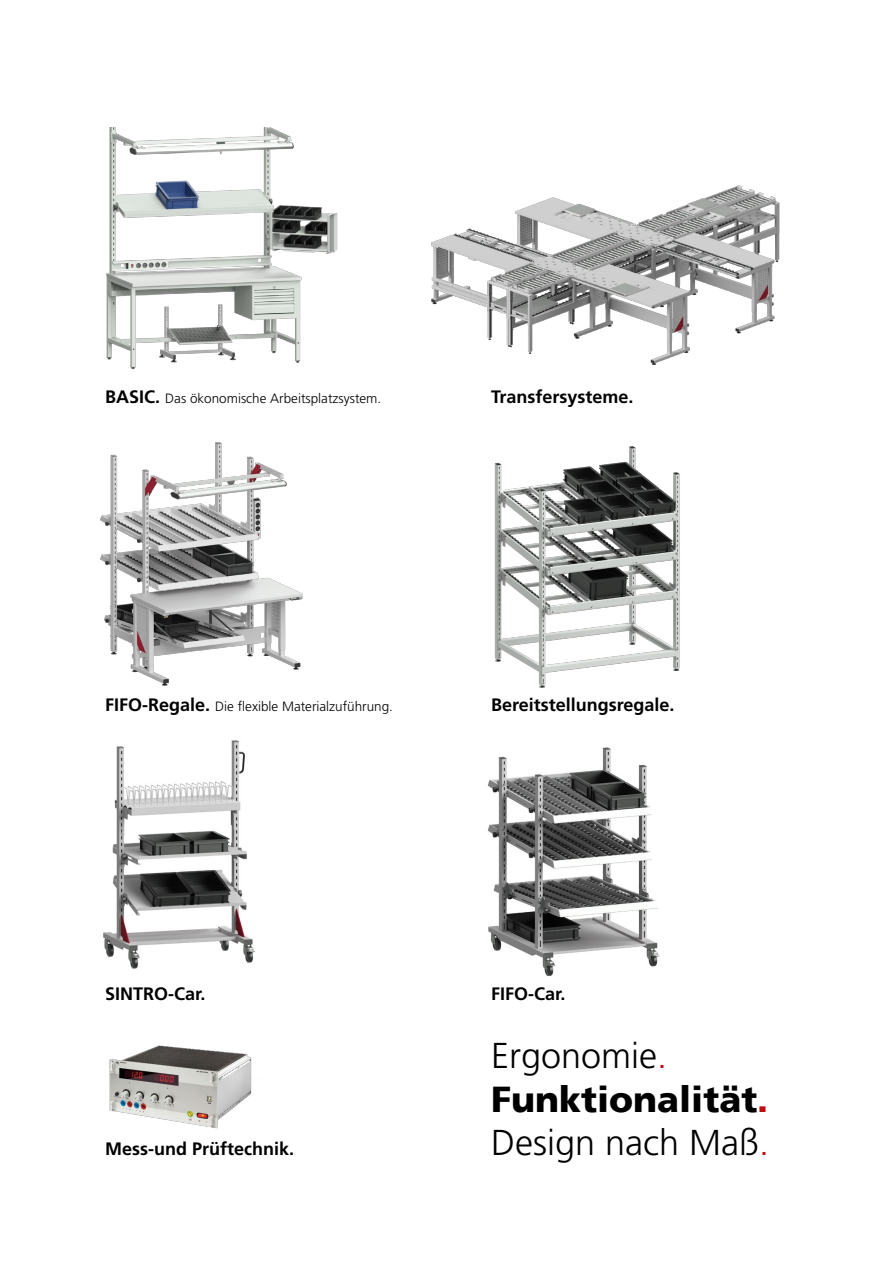
<style>
.page{position:relative;width:893px;height:1263px;background:#fff}
.page>*{position:absolute;margin:0;border:0;box-sizing:border-box;transform-origin:0 0}
.t1{font:300 36px "Frutiger LT Std";color:#000}
.t2{font:900 36px "Frutiger";color:#000}
.t3{font:700 18px "Frutiger LT Std";color:#000}
.t4{font:300 13.5px "Frutiger LT Std";color:#000}
.s1{font-weight:700;font-size:18px}
.s2{color:#c00d0e}
</style>
<div class="page">
<img style="left:109px;top:127px;width:163px;height:1002px">
<div style="left:105px;top:986px;width:271px;height:29px;background:#fff"></div>
<img style="left:106px;top:128px;width:232px;height:245px">
<img style="left:431px;top:185px;width:349px;height:180px">
<img style="left:100px;top:430px;width:203px;height:263px">
<img style="left:494px;top:446px;width:186px;height:242px">
<img style="left:487px;top:747px;width:173px;height:229px">
<div style="left:73px;top:726px;width:336px;height:246px;background:#fff"></div>
<img style="left:103px;top:740px;width:152px;height:229px">
<p class="t4" style="left:105px;top:390px;width:278px"><span class="s1">BASIC.</span> Das ökonomische Arbeitsplatzsystem.</p>
<p class="t3" style="left:491px;top:386px;width:141px">Transfersysteme.</p>
<p class="t4" style="left:105px;top:699px;width:289px"><span class="s1">FIFO-Regale.</span> Die flexible Materialzuführung.</p>
<p class="t3" style="left:491px;top:694px;width:182px">Bereitstellungsregale.</p>
<p class="t3" style="left:105px;top:983px;width:99px">SINTRO-Car.</p>
<p class="t3" style="left:105px;top:1138px;width:188px">Mess-und Prüftechnik.</p>
<p class="t3" style="left:491px;top:983px;width:73px">FIFO-Car.</p>
<p class="t1" style="left:491px;top:1036px;width:178px">Ergonomie<span class="s2">.</span></p>
<p class="t2" style="left:491px;top:1077px;width:279px">Funktionalität<span class="s2">.</span></p>
<p class="t1" style="left:491px;top:1122px;width:280px">Design nach Maß<span class="s2">.</span></p>
</div>
